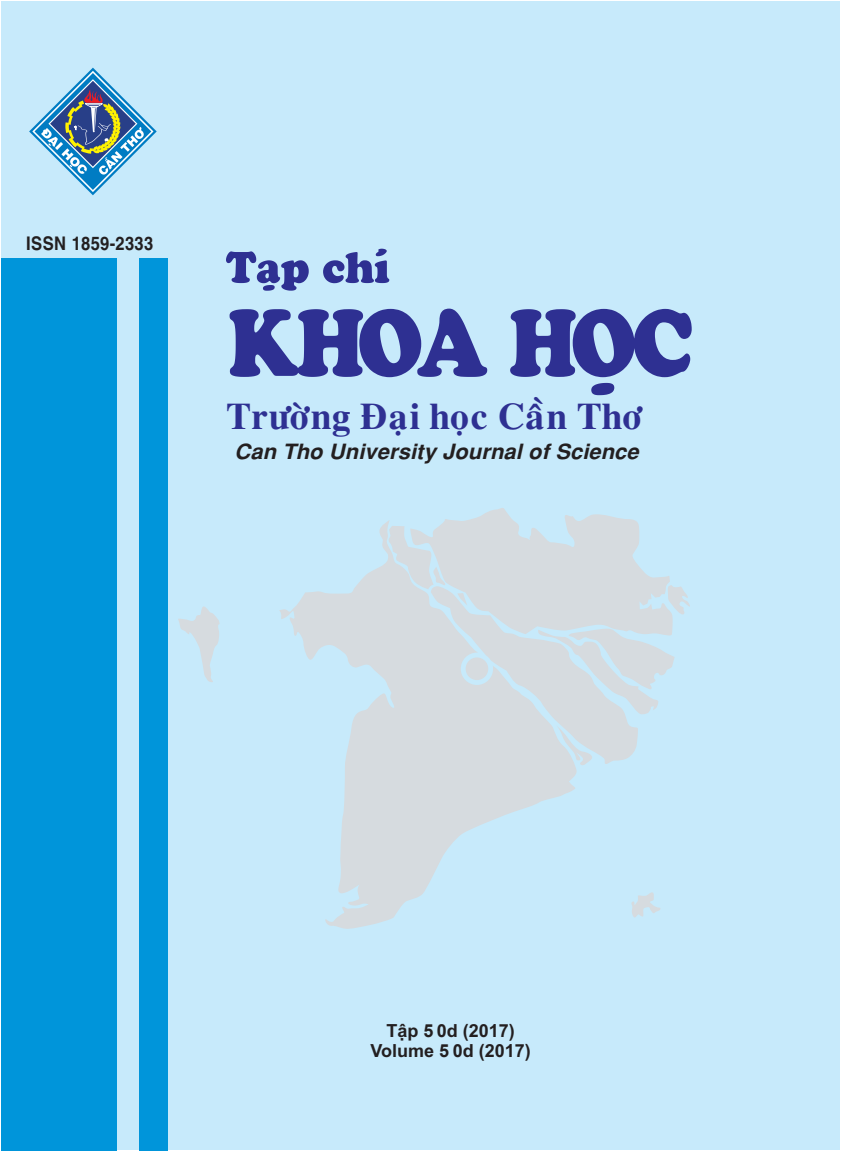
<style>
.page{position:relative;width:842px;height:1152px;background:#fff}
.page>*{position:absolute;margin:0;border:0;box-sizing:border-box;transform-origin:0 0}
.t1{font:37.5px "VNI Times Bold";color:#2e3092}
.t2{font:21px "VNI Helve Bold Italic";color:#231f20;scale:1.04 1}
.t3{font:18.75px "VNI Helve Bold";color:#231f20;scale:.88 1}
.t4{font:700 18px/20.1px "Arial";color:#231f20;text-align:center}
</style>
<div class="page">
<div style="left:2px;top:2px;width:838px;height:1148px;background:#c7eafb"></div>
<svg style="left:178px;top:508px;width:512px;height:421px"></svg>
<svg style="left:226px;top:248px;width:163px;height:42px"></svg>
<svg style="left:230px;top:308px;width:462px;height:87px"></svg>
<div style="left:2px;top:258px;width:115px;height:892px;background:#0095da"></div>
<div style="left:139px;top:258px;width:29px;height:892px;background:#0095da"></div>
<svg style="left:29px;top:68px;width:128px;height:127px"></svg>
<p class="t3" style="left:26px;top:235px;width:146px">ISSN 1859-2333</p>
<h1 class="t1" style="left:226px;top:399px;width:417px">Tröôøng Ñaïi hoïc Caàn Thô</h1>
<p class="t2" style="left:235px;top:442px;width:390px">Can Tho University Journal of Science</p>
<p class="t4" style="left:371px;top:1021px;width:162px">Tập 5 0d (2017)<br>Volume 5 0d (2017)</p>
</div>
